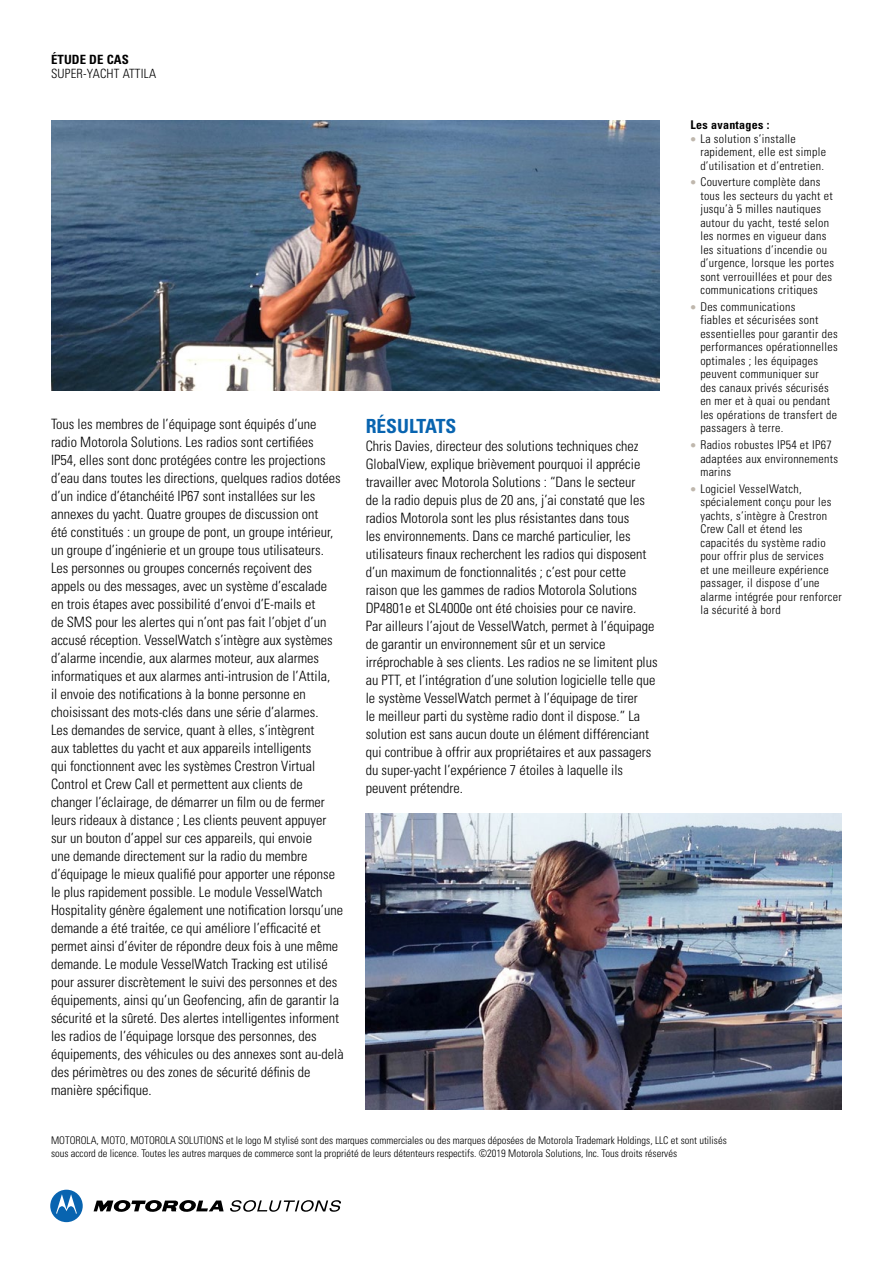
<style>
.page{position:relative;width:893px;height:1263px;background:#fff}
.page>*{position:absolute;margin:0;border:0;box-sizing:border-box;transform-origin:0 0}
.t1{font:700 condensed 19.5px "Univers LT Std";color:#0864b0}
.t2{font:300 condensed 14.25px/18px "Univers LT Std";color:#000}
.t3{font:300 condensed 12.75px "Univers LT Std";letter-spacing:.015em;color:#000}
.t4{font:700 condensed 12.75px "Univers LT Std";letter-spacing:.01em;color:#000}
.t5{font:300 condensed 12px/13.5px "Univers LT Std";letter-spacing:.025em;color:#000}
.t6{font:700 condensed 12px "Univers LT Std";letter-spacing:.025em;color:#000}
.t7{font:300 condensed 10.5px/12.6px "Univers LT Std";color:#000}
.s1{color:#bfb7ad}
</style>
<div class="page">
<svg style="left:94px;top:1200px;width:130px;height:12px"></svg>
<svg style="left:50px;top:1190px;width:33px;height:32px"></svg>
<svg style="left:230px;top:1200px;width:111px;height:12px"></svg>
<img style="left:51px;top:120px;width:608px;height:270px">
<img style="left:366px;top:813px;width:476px;height:297px">
<p class="t4" style="left:51px;top:52px;width:79px">ÉTUDE DE CAS</p>
<p class="t3" style="left:51px;top:65px;width:107px">SUPER-YACHT ATTILA</p>
<p class="t2" style="left:51px;top:415px;width:294px">Tous les membres de l’équipage sont équipés d’une radio Motorola Solutions. Les radios sont certifiées<br>IP54, elles sont donc protégées contre les projections d’eau dans toutes les directions, quelques radios dotées d’un indice d’étanchéité IP67 sont installées sur les annexes du yacht. Quatre groupes de discussion ont<br>été constitués : un groupe de pont, un groupe intérieur, un groupe d’ingénierie et un groupe tous utilisateurs.<br>Les personnes ou groupes concernés reçoivent des appels ou des messages, avec un système d’escalade<br>en trois étapes avec possibilité d’envoi d’E-mails et<br>de SMS pour les alertes qui n’ont pas fait l’objet d’un accusé réception. VesselWatch s’intègre aux systèmes d’alarme incendie, aux alarmes moteur, aux alarmes informatiques et aux alarmes anti-intrusion de l’Attila,<br>il envoie des notifications à la bonne personne en choisissant des mots-clés dans une série d’alarmes.<br>Les demandes de service, quant à elles, s’intègrent<br>aux tablettes du yacht et aux appareils intelligents<br>qui fonctionnent avec les systèmes Crestron Virtual Control et Crew Call et permettent aux clients de changer l’éclairage, de démarrer un film ou de fermer leurs rideaux à distance ; Les clients peuvent appuyer sur un bouton d’appel sur ces appareils, qui envoie<br>une demande directement sur la radio du membre d’équipage le mieux qualifié pour apporter une réponse le plus rapidement possible. Le module VesselWatch Hospitality génère également une notification lorsqu’une demande a été traitée, ce qui améliore l’efficacité et permet ainsi d’éviter de répondre deux fois à une même demande. Le module VesselWatch Tracking est utilisé pour assurer discrètement le suivi des personnes et des équipements, ainsi qu’un Geofencing, afin de garantir la sécurité et la sûreté. Des alertes intelligentes informent les radios de l’équipage lorsque des personnes, des équipements, des véhicules ou des annexes sont au-delà des périmètres ou des zones de sécurité définis de manière spécifique.</p>
<h1 class="t1" style="left:366px;top:414px;width:92px">RÉSULTATS</h1>
<p class="t2" style="left:366px;top:437px;width:293px">Chris Davies, directeur des solutions techniques chez GlobalView, explique brièvement pourquoi il apprécie travailler avec Motorola Solutions : “Dans le secteur<br>de la radio depuis plus de 20 ans, j’ai constaté que les radios Motorola sont les plus résistantes dans tous<br>les environnements. Dans ce marché particulier, les utilisateurs finaux recherchent les radios qui disposent d’un maximum de fonctionnalités ; c’est pour cette raison que les gammes de radios Motorola Solutions DP4801e et SL4000e ont été choisies pour ce navire.<br>Par ailleurs l’ajout de VesselWatch, permet à l’équipage de garantir un environnement sûr et un service irréprochable à ses clients. Les radios ne se limitent plus au PTT, et l’intégration d’une solution logicielle telle que le système VesselWatch permet à l’équipage de tirer<br>le meilleur parti du système radio dont il dispose.” La solution est sans aucun doute un élément différenciant qui contribue à offrir aux propriétaires et aux passagers du super-yacht l’expérience 7 étoiles à laquelle ils peuvent prétendre.</p>
<p class="t6" style="left:691px;top:117px;width:80px">Les avantages :</p>
<p class="t5" style="left:700px;top:132px;width:127px;text-indent:-10px"><span class="s1">●</span> La solution s’installe rapidement, elle est simple d’utilisation et d’entretien.</p>
<p class="t5" style="left:700px;top:175px;width:135px;text-indent:-10px"><span class="s1">●</span> Couverture complète dans tous les secteurs du yacht et jusqu’à 5 milles nautiques autour du yacht, testé selon les normes en vigueur dans les situations d’incendie ou d’urgence, lorsque les portes sont verrouillées et pour des communications critiques</p>
<p class="t5" style="left:700px;top:300px;width:139px;text-indent:-10px"><span class="s1">●</span> Des communications<br>fiables et sécurisées sont essentielles pour garantir des performances opérationnelles optimales ; les équipages peuvent communiquer sur des canaux privés sécurisés en mer et à quai ou pendant les opérations de transfert de passagers à terre.</p>
<p class="t5" style="left:700px;top:438px;width:139px;text-indent:-10px"><span class="s1">●</span> Radios robustes IP54 et IP67 adaptées aux environnements marins</p>
<p class="t5" style="left:700px;top:482px;width:143px;text-indent:-10px"><span class="s1">●</span> Logiciel VesselWatch, spécialement conçu pour les yachts, s’intègre à Crestron<br>Crew Call et étend les capacités du système radio pour offrir plus de services<br>et une meilleure expérience passager, il dispose d’une alarme intégrée pour renforcer la sécurité à bord</p>
<p class="t7" style="left:51px;top:1134px;width:677px">MOTOROLA, MOTO, MOTOROLA SOLUTIONS et le logo M stylisé sont des marques commerciales ou des marques déposées de Motorola Trademark Holdings, LLC et sont utilisés sous accord de licence. Toutes les autres marques de commerce sont la propriété de leurs détenteurs respectifs. ©2019 Motorola Solutions, Inc. Tous droits réservés</p>
</div>
